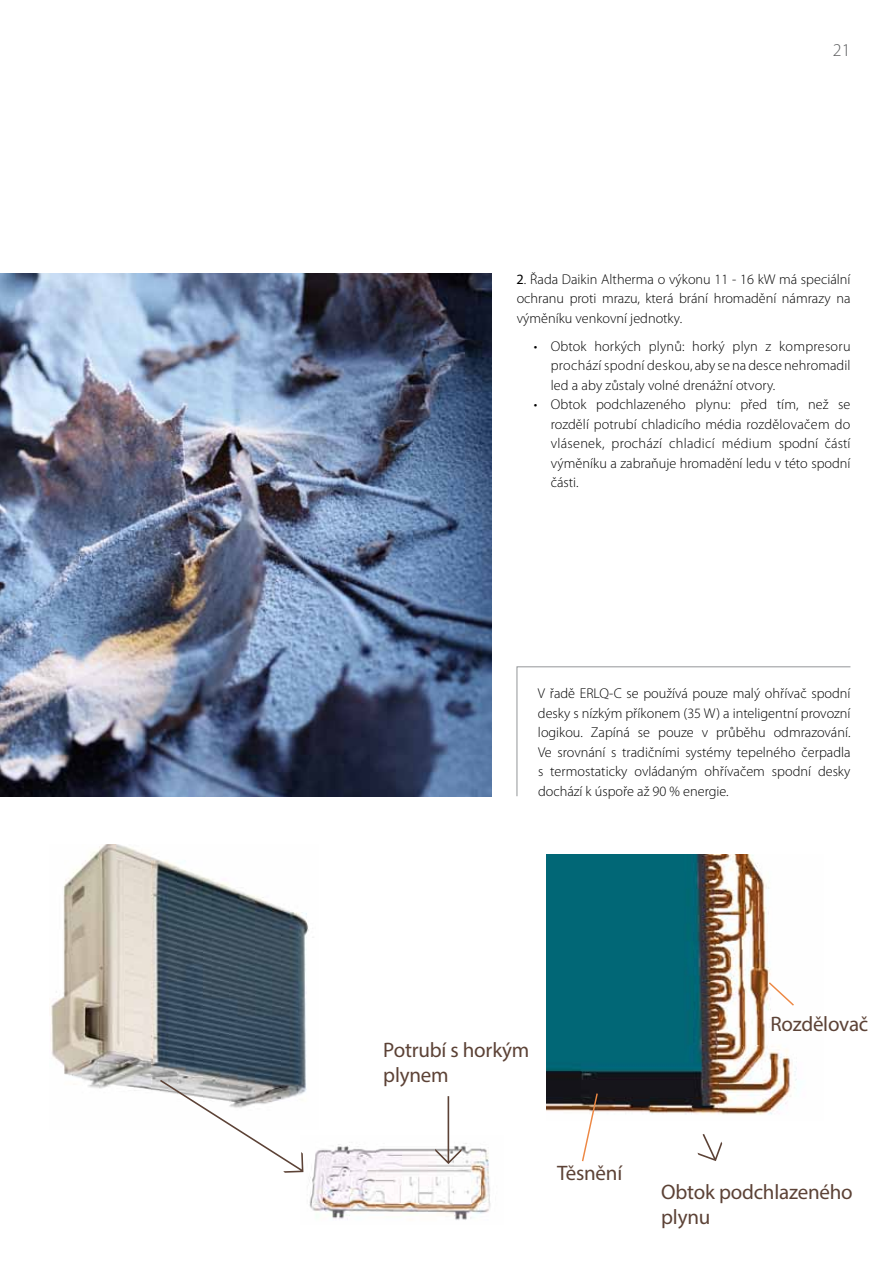
<style>
.page{position:relative;width:893px;height:1263px;background:#fff}
.page>*{position:absolute;margin:0;border:0;box-sizing:border-box;transform-origin:0 0}
.t1{font:21px/25.2px "Myriad Pro";letter-spacing:-.01em;color:#5c4236}
.t2{font:300 18px "Myriad Pro";color:#5a5b5d}
.t3{font:300 14.25px/19.5px "Myriad Pro";color:#000;text-align:justify}
.s1{font-weight:400}
</style>
<div class="page">
<img style="left:0;top:273px;width:491px;height:523px">
<img style="left:303px;top:1143px;width:188px;height:77px">
<svg style="left:516px;top:666px;width:335px;height:131px"></svg>
<img style="left:51px;top:845px;width:263px;height:248px">
<svg style="left:435px;top:1096px;width:26px;height:68px"></svg>
<svg style="left:160px;top:1080px;width:143px;height:93px"></svg>
<img style="left:546px;top:855px;width:251px;height:260px">
<svg style="left:697px;top:1134px;width:25px;height:27px"></svg>
<svg style="left:581px;top:1092px;width:18px;height:70px"></svg>
<svg style="left:767px;top:981px;width:28px;height:26px"></svg>
<p class="t2" style="left:833px;top:40px;width:19px">21</p>
<p class="t3" style="left:517px;top:270px;width:335px"><span class="s1">2</span>. Řada Daikin Altherma o výkonu 11 - 16 kW má speciální ochranu proti mrazu, která brání hromadění námrazy na výměníku venkovní jednotky.</p>
<p class="t3" style="left:551px;top:336px;width:301px;text-indent:-17px">• Obtok horkých plynů: horký plyn z kompresoru prochází spodní deskou, aby se na desce nehromadil led a aby zůstaly volné drenážní otvory.</p>
<p class="t3" style="left:551px;top:395px;width:301px;text-indent:-17px">• Obtok podchlazeného plynu: před tím, než se rozdělí potrubí chladicího média rozdělovačem do vlásenek, prochází chladicí médium spodní částí výměníku a zabraňuje hromadění ledu v této spodní části.</p>
<p class="t3" style="left:538px;top:684px;width:314px">V řadě ERLQ-C se používá pouze malý ohřívač spodní desky s nízkým příkonem (35 W) a inteligentní provozní logikou. Zapíná se pouze v průběhu odmrazování.<br>Ve srovnání s tradičními systémy tepelného čerpadla s termostaticky ovládaným ohřívačem spodní desky dochází k úspoře až 90 % energie.</p>
<h1 class="t1" style="left:383px;top:1037px;width:148px">Potrubí s horkým plynem</h1>
<h1 class="t1" style="left:557px;top:1159px;width:67px">Těsnění</h1>
<h1 class="t1" style="left:770px;top:1011px;width:99px">Rozdělovač</h1>
<h1 class="t1" style="left:661px;top:1179px;width:193px">Obtok podchlazeného plynu</h1>
</div>
